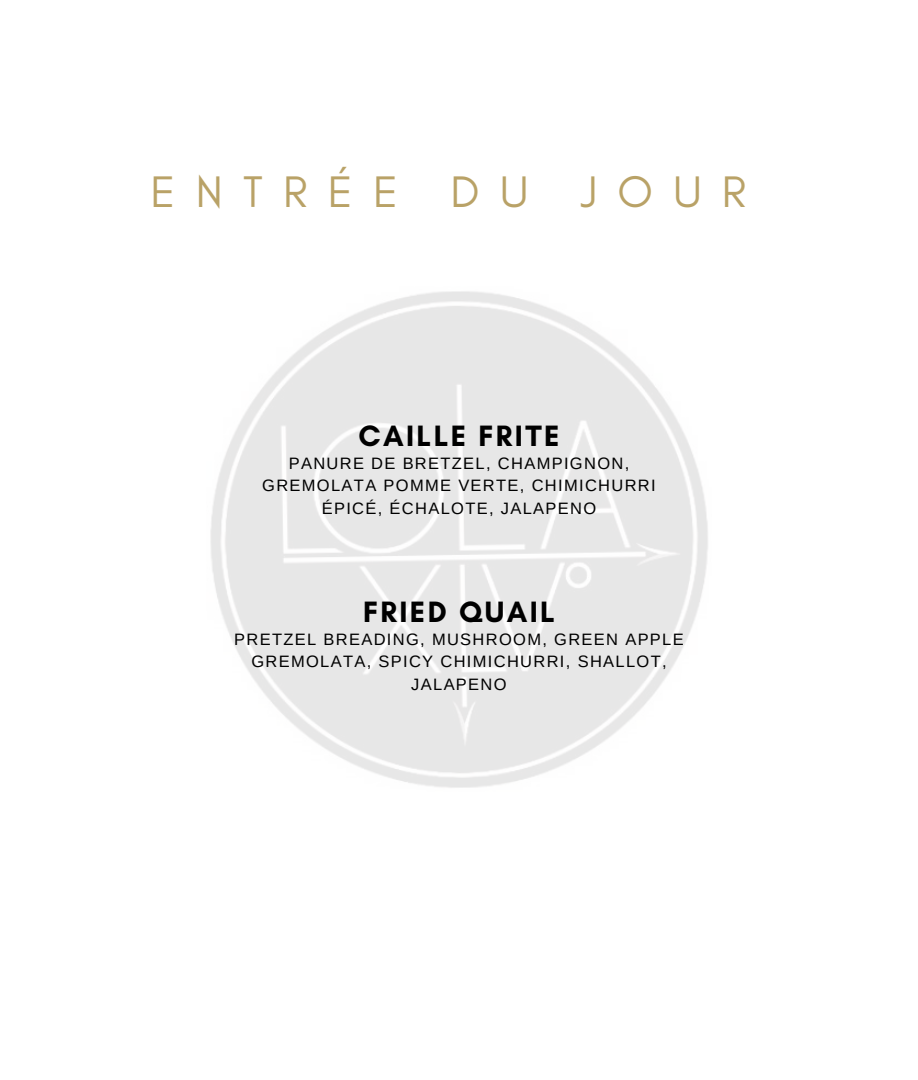
<style>
.page{position:relative;width:918px;height:1080px;background:#fff}
.page>*{position:absolute;margin:0;border:0;box-sizing:border-box;transform-origin:0 0}
.t1{font:45px "Glacial Indifference";letter-spacing:.45em;color:#b9a267}
.t2{font:700 30px "Glacial Indifference";letter-spacing:.08em;color:#000}
.t3{font:16.5px/22.5px "Arimo";letter-spacing:.08em;color:#000;text-align:center}
</style>
<div class="page">
<img style="left:210px;top:291px;width:498px;height:497px">
<h1 class="t1" style="left:151px;top:164px;width:597px">ENTRÉE DU JOUR</h1>
<h2 class="t2" style="left:358px;top:418px;width:203px">CAILLE FRITE</h2>
<p class="t3" style="left:262px;top:452px;width:395px">PANURE DE BRETZEL, CHAMPIGNON,<br>GREMOLATA POMME VERTE, CHIMICHURRI<br>ÉPICÉ, ÉCHALOTE, JALAPENO</p>
<h2 class="t2" style="left:363px;top:594px;width:193px">FRIED QUAIL</h2>
<p class="t3" style="left:234px;top:628px;width:451px">PRETZEL BREADING, MUSHROOM, GREEN APPLE<br>GREMOLATA, SPICY CHIMICHURRI, SHALLOT,<br>JALAPENO</p>
</div>
